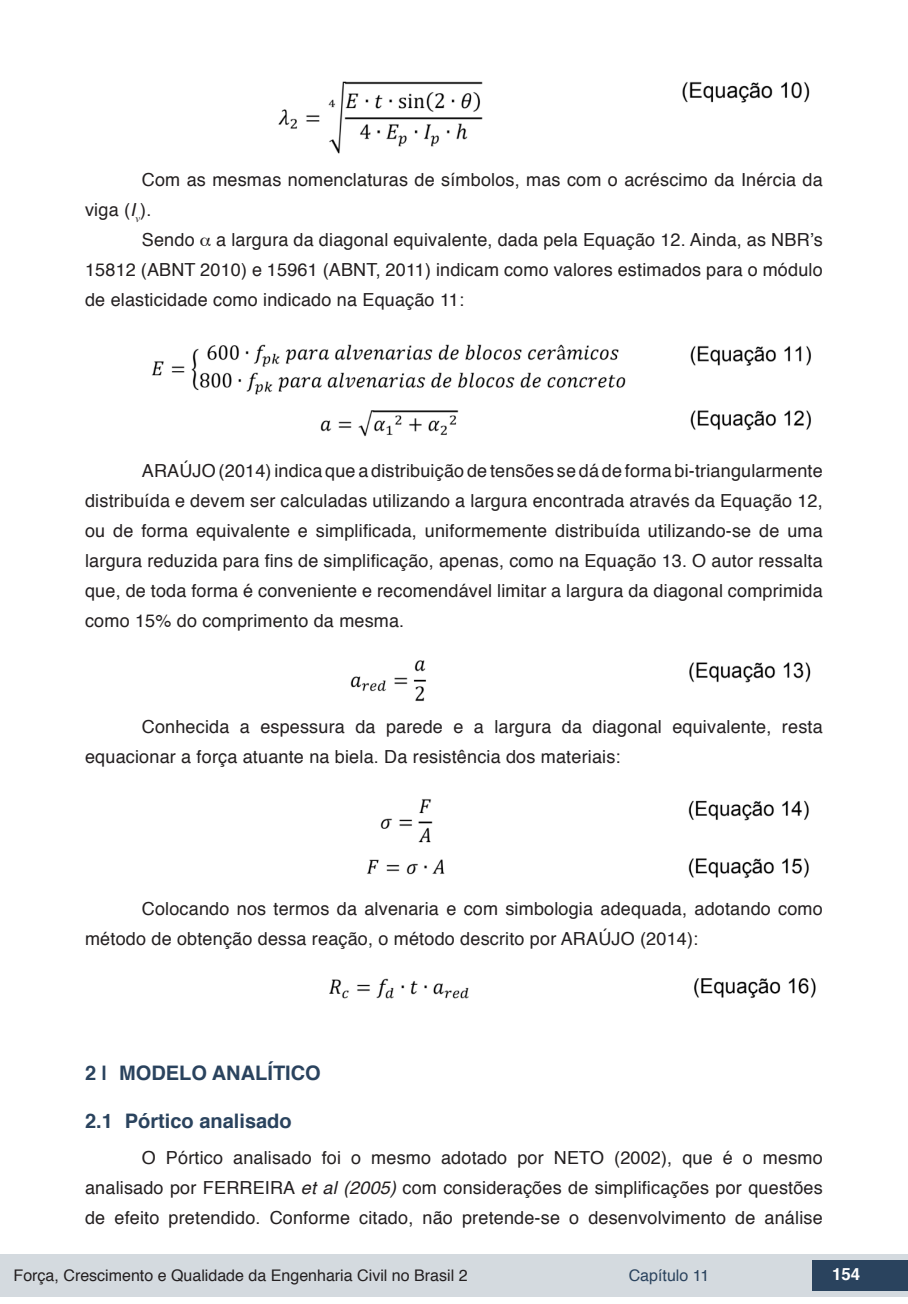
<style>
.page{position:relative;width:908px;height:1304px;background:#fff}
.page>*{position:absolute;margin:0;border:0;box-sizing:border-box;transform-origin:0 0}
.t1{font:700 20px "Helvetica";color:#2a435e}
.txt{font:18px/30px "Helvetica";letter-spacing:.01em;color:#231f20}
.t2{font:700 16.8px "Helvetica";color:#fff}
.t3{font:16px "Helvetica";color:#231f20}
.t4{font:16px "Helvetica";color:#2a435e}
.s1{font-style:italic}
</style>
<div class="page">
<div style="left:0;top:1254px;width:906px;height:43px;background:#d4dadf"></div>
<div style="left:812px;top:1261px;width:95px;height:30px;background:#2a435e"></div>
<img style="left:278px;top:81px;width:532px;height:73px">
<img style="left:152px;top:344px;width:659px;height:93px">
<img style="left:350px;top:660px;width:461px;height:41px">
<img style="left:367px;top:799px;width:442px;height:80px">
<img style="left:329px;top:978px;width:487px;height:21px">
<p class="txt" style="left:85px;top:165px;width:739px;text-indent:57px">Com as mesmas nomenclaturas de símbolos, mas com o acréscimo da Inércia da viga (<span class="s1">I</span><sub>v</sub>).</p>
<p class="txt" style="left:85px;top:225px;width:738px;text-align:justify;text-indent:57px">Sendo a largura da diagonal equivalente, dada pela Equação 12. Ainda, as NBR’s 15812 (ABNT 2010) e 15961 (ABNT, 2011) indicam como valores estimados para o módulo de elasticidade como indicado na Equação 11:</p>
<p class="txt" style="left:85px;top:456px;width:738px;text-align:justify;text-indent:57px">ARAÚJO (2014) indica que a distribuição de tensões se dá de forma bi-triangularmente distribuída e devem ser calculadas utilizando a largura encontrada através da Equação 12, ou de forma equivalente e simplificada, uniformemente distribuída utilizando-se de uma largura reduzida para fins de simplificação, apenas, como na Equação 13. O autor ressalta que, de toda forma é conveniente e recomendável limitar a largura da diagonal comprimida como 15% do comprimento da mesma.</p>
<p class="txt" style="left:85px;top:712px;width:738px;text-indent:57px">Conhecida a espessura da parede e a largura da diagonal equivalente, resta equacionar a força atuante na biela. Da resistência dos materiais:</p>
<p class="txt" style="left:85px;top:894px;width:738px;text-indent:57px">Colocando nos termos da alvenaria e com simbologia adequada, adotando como método de obtenção dessa reação, o método descrito por ARAÚJO (2014):</p>
<p class="t1" style="left:85px;top:1057px;width:237px">2 | MODELO ANALÍTICO</p>
<p class="t1" style="left:85px;top:1105px;width:208px">2.1 Pórtico analisado</p>
<p class="txt" style="left:85px;top:1143px;width:738px;text-align:justify;text-indent:57px">O Pórtico analisado foi o mesmo adotado por NETO (2002), que é o mesmo analisado por FERREIRA <span class="s1">et al (2005)</span> com considerações de simplificações por questões de efeito pretendido. Conforme citado, não pretende-se o desenvolvimento de análise</p>
<p class="t3" style="left:14px;top:1263px;width:455px">Força, Crescimento e Qualidade da Engenharia Civil no Brasil 2</p>
<p class="t4" style="left:628px;top:1263px;width:82px">Capítulo 11</p>
<p class="t2" style="left:831px;top:1261px;width:30px">154</p>
</div>
